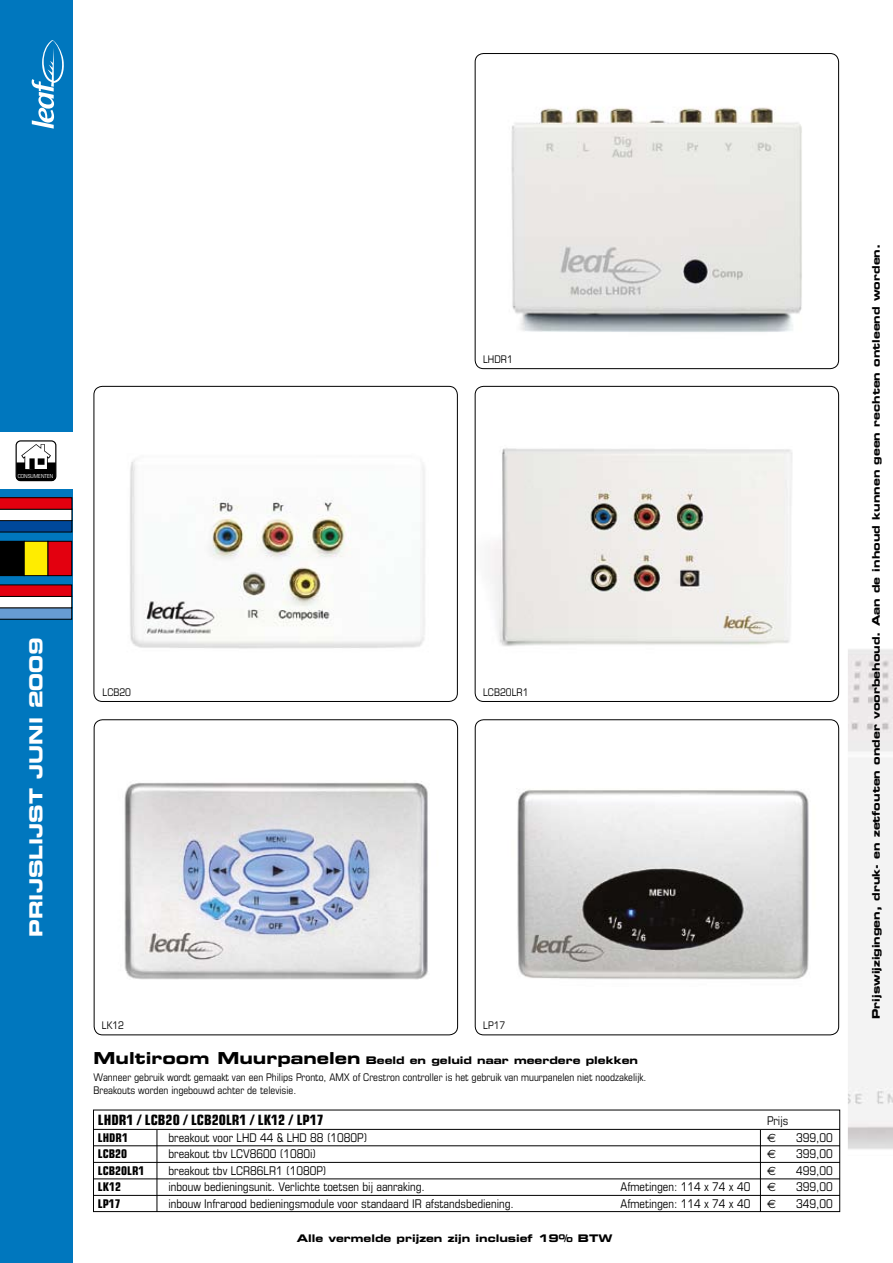
<style>
.page{position:relative;width:893px;height:1263px;background:#fff}
.page>*{position:absolute;margin:0;border:0;box-sizing:border-box;transform-origin:0 0}
.t1{font:18px "Eurostile Bold Extended Two";color:#fff}
.t2{font:700 condensed 14.25px "Eurostile";color:#000}
.t3{font:condensed 12px "Eurostile";color:#000}
.t4{font:700 condensed 12px "Eurostile";color:#000}
.t5{font:12px "Euro Sans";color:#000}
.t6{font:10.5px "Eurostile Bold Extended Two";color:#000}
.t7{font:condensed 10.5px/12.6px "Eurostile";color:#000}
.t8{font:condensed 5.55px "Eurostile";color:#fff}
.s1{font-size:16.5px}
</style>
<div class="page">
<img style="left:72px;top:292px;width:821px;height:971px">
<div style="left:59px;top:373px;width:789px;height:847px;background:#fff;border-radius:9px"></div>
<div style="left:465px;top:43px;width:383px;height:1177px;background:#fff;border-radius:9px"></div>
<img style="left:94px;top:386px;width:363px;height:314px">
<div style="left:94px;top:386px;width:364px;height:316px;border:1px solid #000;border-radius:9px"></div>
<div style="left:93px;top:1110px;width:747px;height:102px;border:1px solid #000"></div>
<hr style="left:94px;top:1129px;width:746px;height:1px;background:#000">
<hr style="left:760px;top:1130px;width:1px;height:82px;background:#000">
<hr style="left:157px;top:1130px;width:1px;height:82px;background:#000">
<hr style="left:94px;top:1145px;width:746px;height:1px;background:#000">
<hr style="left:94px;top:1162px;width:746px;height:1px;background:#000">
<hr style="left:94px;top:1178px;width:746px;height:1px;background:#000">
<hr style="left:94px;top:1195px;width:746px;height:1px;background:#000">
<div style="left:0;top:0;width:72px;height:1263px;background:#0077be"></div>
<svg style="left:32px;top:40px;width:32px;height:89px"></svg>
<img style="left:124px;top:781px;width:304px;height:199px">
<div style="left:94px;top:719px;width:364px;height:316px;border:1px solid #000;border-radius:9px"></div>
<img style="left:475px;top:720px;width:364px;height:310px">
<div style="left:475px;top:719px;width:364px;height:316px;border:1px solid #000;border-radius:9px"></div>
<img style="left:490px;top:448px;width:303px;height:198px">
<div style="left:475px;top:386px;width:364px;height:316px;border:1px solid #000;border-radius:9px"></div>
<img style="left:511px;top:107px;width:291px;height:225px">
<div style="left:475px;top:53px;width:364px;height:316px;border:1px solid #000;border-radius:9px"></div>
<div style="left:0;top:432px;width:72px;height:56px;background:#fff"></div>
<svg style="left:16px;top:440px;width:41px;height:42px"></svg>
<div style="left:21px;top:469px;width:33px;height:11px;background:#000"></div>
<svg style="left:0;top:584px;width:72px;height:36px;background:#a7768b"></svg>
<svg style="left:0;top:541px;width:24px;height:35px"></svg>
<div style="left:24px;top:541px;width:24px;height:35px;background:#ffed00"></div>
<div style="left:24px;top:541px;width:24px;height:35px;border:1px solid #000"></div>
<div style="left:48px;top:541px;width:24px;height:35px;background:#e3000f"></div>
<div style="left:48px;top:541px;width:24px;height:35px;border:1px solid #000"></div>
<svg style="left:0;top:497px;width:72px;height:35px;background:#8e5e7b"></svg>
<p class="t8" style="left:18px;top:472px;width:37px">CONSUMENTEN</p>
<h1 class="t1" style="left:23px;top:937px;width:301px;rotate:-90deg">PRIJSLIJST JUNI 2009</h1>
<p class="t7" style="left:103px;top:686px;width:30px">LCB20</p>
<p class="t7" style="left:483px;top:353px;width:31px">LHDR1</p>
<p class="t7" style="left:483px;top:686px;width:47px">LCB20LR1</p>
<p class="t7" style="left:102px;top:1019px;width:24px">LK12</p>
<p class="t7" style="left:483px;top:1018px;width:24px">LP17</p>
<p class="t6" style="left:94px;top:1053px;width:546px"><span class="s1">Multiroom Muurpanelen</span> Beeld en geluid naar meerdere plekken</p>
<p class="t7" style="left:94px;top:1071px;width:554px">Wanneer gebruik wordt gemaakt van een Philips Pronto, AMX of Crestron controller is het gebruik van muurpanelen niet noodzakelijk.<br>Breakouts worden ingebouwd achter de televisie.</p>
<p class="t2" style="left:98px;top:1111px;width:227px">LHDR1 / LCB20 / LCB20LR1 / LK12 / LP17</p>
<p class="t3" style="left:767px;top:1113px;width:23px">Prijs</p>
<p class="t4" style="left:98px;top:1130px;width:32px">LHDR1</p>
<p class="t3" style="left:168px;top:1130px;width:200px">breakout voor LHD 44 &amp; LHD 88 (1080P)</p>
<p class="t5" style="left:767px;top:1130px;width:10px">E</p>
<p class="t3" style="left:796px;top:1130px;width:38px">399,00</p>
<p class="t4" style="left:98px;top:1146px;width:31px">LCB20</p>
<p class="t3" style="left:168px;top:1146px;width:149px">breakout tbv LCV8600 (1080i)</p>
<p class="t5" style="left:767px;top:1147px;width:10px">E</p>
<p class="t3" style="left:796px;top:1146px;width:38px">399,00</p>
<p class="t4" style="left:98px;top:1163px;width:48px">LCB20LR1</p>
<p class="t3" style="left:168px;top:1163px;width:160px">breakout tbv LCR86LR1 (1080P)</p>
<p class="t5" style="left:767px;top:1163px;width:10px">E</p>
<p class="t3" style="left:796px;top:1163px;width:38px">499,00</p>
<p class="t4" style="left:98px;top:1179px;width:25px">LK12</p>
<p class="t3" style="left:168px;top:1179px;width:258px">inbouw bedieningsunit. Verlichte toetsen bij aanraking.</p>
<p class="t3" style="left:620px;top:1179px;width:132px">Afmetingen: 114 x 74 x 40</p>
<p class="t5" style="left:767px;top:1180px;width:10px">E</p>
<p class="t3" style="left:796px;top:1179px;width:38px">399,00</p>
<p class="t4" style="left:98px;top:1196px;width:24px">LP17</p>
<p class="t3" style="left:168px;top:1196px;width:347px">inbouw Infrarood bedieningsmodule voor standaard IR afstandsbediening.</p>
<p class="t3" style="left:620px;top:1196px;width:132px">Afmetingen: 114 x 74 x 40</p>
<p class="t5" style="left:767px;top:1196px;width:10px">E</p>
<p class="t3" style="left:796px;top:1196px;width:38px">349,00</p>
<p class="t6" style="left:297px;top:1231px;width:317px">Alle vermelde prijzen zijn inclusief 19% BTW</p>
<p class="t6" style="left:869px;top:1019px;width:777px;rotate:-90deg">Prijswijzigingen, druk- en zetfouten onder voorbehoud. Aan de inhoud kunnen geen rechten ontleend worden.</p>
</div>
